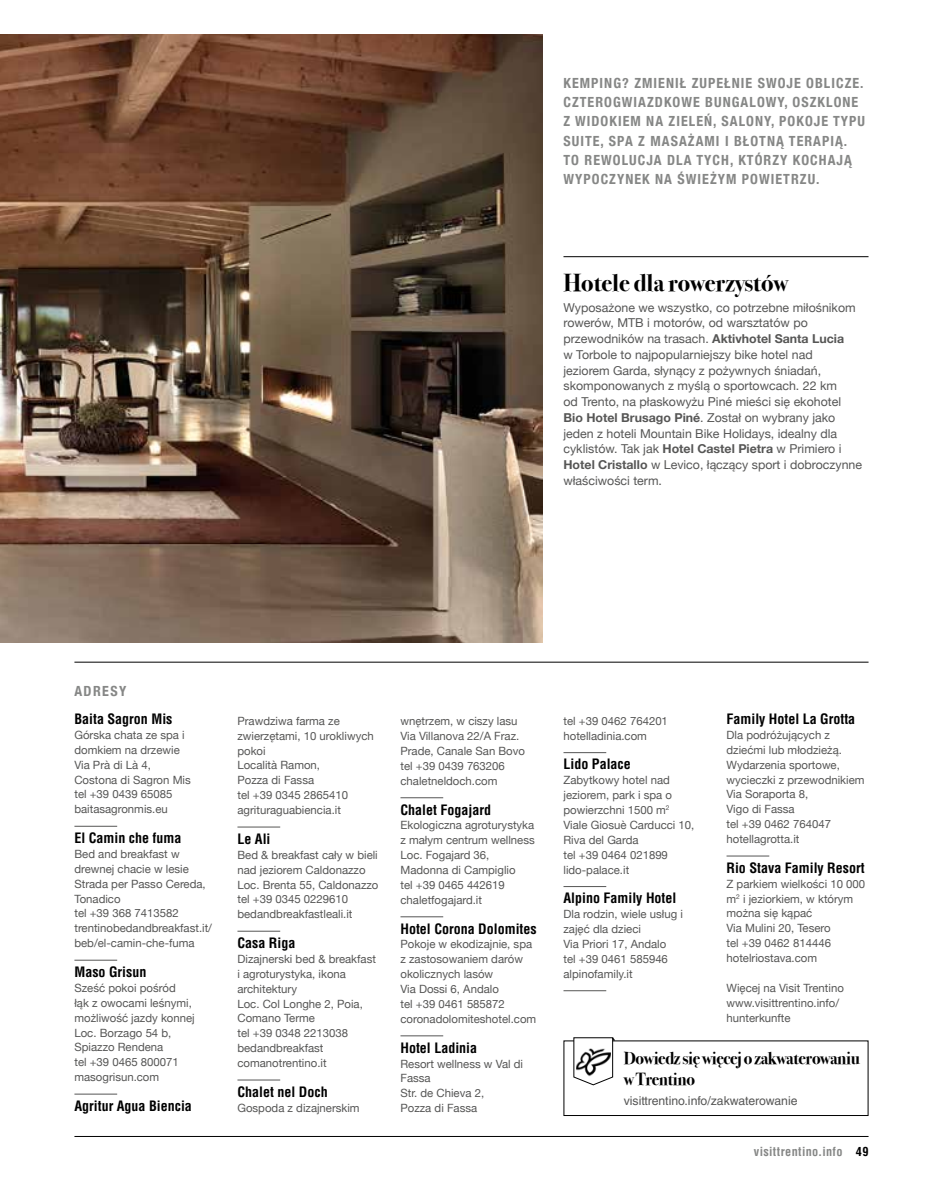
<style>
.page{position:relative;width:943px;height:1191px;background:#fff}
.page>*{position:absolute;margin:0;border:0;box-sizing:border-box;transform-origin:0 0}
.t1{font:700 24.5px "Bodoni Svty Two ITCTT";color:#000}
.t2{font:700 17.5px/21px "Bodoni Svty Two ITCTT";letter-spacing:-.02em;color:#000}
.t3{font:700 condensed 14px/19.2px "Helvetica Neue";letter-spacing:.075em;color:#868786}
.t4{font:700 condensed 14px "Helvetica LT Std";color:#000}
.t5{font:12.25px/15.8px "Helvetica Neue";color:#565655}
.t6{font:12.25px "Helvetica LT Std";color:#565655}
.t7{font:700 condensed 12.25px "Helvetica LT Std";letter-spacing:.03em;color:#868786}
.t8{font:11.38px/14.9px "Helvetica Neue";color:#565655}
.s1{font-weight:700}
.s2{color:#000}
</style>
<div class="page">
<hr style="left:74px;top:1136px;width:794px;height:1px;background:#000">
<img style="left:0;top:35px;width:542px;height:608px">
<hr style="left:74px;top:661px;width:794px;height:1px;background:#000">
<hr style="left:563px;top:256px;width:305px;height:1px;background:#000">
<hr style="left:74px;top:826px;width:43px;height:1px;background:#565655">
<hr style="left:74px;top:959px;width:43px;height:1px;background:#565655">
<hr style="left:74px;top:1093px;width:43px;height:1px;background:#565655">
<hr style="left:237px;top:826px;width:43px;height:1px;background:#565655">
<hr style="left:237px;top:930px;width:43px;height:1px;background:#565655">
<hr style="left:237px;top:1079px;width:43px;height:1px;background:#565655">
<hr style="left:400px;top:797px;width:43px;height:1px;background:#565655">
<hr style="left:400px;top:916px;width:43px;height:1px;background:#565655">
<hr style="left:400px;top:1035px;width:43px;height:1px;background:#565655">
<hr style="left:563px;top:752px;width:43px;height:1px;background:#565655">
<hr style="left:563px;top:886px;width:43px;height:1px;background:#565655">
<hr style="left:563px;top:990px;width:43px;height:1px;background:#565655">
<hr style="left:726px;top:855px;width:43px;height:1px;background:#565655">
<div style="left:563px;top:1040px;width:305px;height:76px;border:1px solid #000"></div>
<svg style="left:573px;top:1037px;width:42px;height:48px"></svg>
<p class="t3" style="left:563px;top:72px;width:303px">KEMPING? ZMIENIŁ ZUPEŁNIE SWOJE OBLICZE.<br>CZTEROGWIAZDKOWE BUNGALOWY, OSZKLONE Z WIDOKIEM NA ZIELEŃ, SALONY, POKOJE TYPU SUITE, SPA Z MASAŻAMI I BŁOTNĄ TERAPIĄ.<br>TO REWOLUCJA DLA TYCH, KTÓRZY KOCHAJĄ WYPOCZYNEK NA ŚWIEŻYM POWIETRZU.</p>
<h1 class="t1" style="left:563px;top:262px;width:226px">Hotele dla rowerzystów</h1>
<p class="t5" style="left:563px;top:300px;width:300px">Wyposażone we wszystko, co potrzebne miłośnikom rowerów, MTB i motorów, od warsztatów po przewodników na trasach. <span class="s1">Aktivhotel Santa Lucia<br></span>w Torbole to najpopularniejszy bike hotel nad<br>jeziorem Garda, słynący z pożywnych śniadań, skomponowanych z myślą o sportowcach. 22 km<br>od Trento, na płaskowyżu Piné mieści się ekohotel <span class="s1">Bio Hotel Brusago Piné</span>. Został on wybrany jako jeden z hoteli Mountain Bike Holidays, idealny dla cyklistów. Tak jak <span class="s1">Hotel Castel Pietra</span> w Primiero i <span class="s1">Hotel Cristallo</span> w Levico, łączący sport i dobroczynne właściwości term.</p>
<p class="t3" style="left:74px;top:680px;width:53px">ADRESY</p>
<p class="t4" style="left:74px;top:710px;width:100px">Baita Sagron Mis</p>
<p class="t8" style="left:74px;top:728px;width:118px">Górska chata ze spa i domkiem na drzewie<br>Via Prà di Là 4,<br>Costona di Sagron Mis tel +39 0439 65085 baitasagronmis.eu</p>
<p class="t4" style="left:74px;top:829px;width:108px">El Camin che fuma</p>
<p class="t8" style="left:74px;top:847px;width:139px">Bed and breakfast w drewnej chacie w lesie<br>Strada per Passo Cereda,<br>Tonadico<br>tel +39 368 7413582 trentinobedandbreakfast.it/ beb/el-camin-che-fuma</p>
<p class="t4" style="left:74px;top:963px;width:73px">Maso Grisun</p>
<p class="t8" style="left:74px;top:981px;width:122px">Sześć pokoi pośród<br>łąk z owocami leśnymi, możliwość jazdy konnej<br>Loc. Borzago 54 b,<br>Spiazzo Rendena<br>tel +39 0465 800071 masogrisun.com</p>
<p class="t4" style="left:74px;top:1097px;width:119px">Agritur Agua Biencia</p>
<p class="t8" style="left:237px;top:714px;width:138px">Prawdziwa farma ze zwierzętami, 10 urokliwych pokoi<br>Località Ramon,<br>Pozza di Fassa<br>tel +39 0345 2865410 agrituraguabiencia.it</p>
<p class="t4" style="left:237px;top:830px;width:35px">Le Ali</p>
<p class="t8" style="left:237px;top:848px;width:142px">Bed &amp; breakfast cały w bieli nad jeziorem Caldonazzo<br>Loc. Brenta 55, Caldonazzo tel +39 0345 0229610 bedandbreakfastleali.it</p>
<p class="t4" style="left:237px;top:934px;width:59px">Casa Riga</p>
<p class="t8" style="left:237px;top:952px;width:140px">Dizajnerski bed &amp; breakfast i agroturystyka, ikona architektury<br>Loc. Col Longhe 2, Poia,<br>Comano Terme<br>tel +39 0348 2213038 bedandbreakfast comanotrentino.it</p>
<p class="t4" style="left:237px;top:1083px;width:92px">Chalet nel Doch</p>
<p class="t8" style="left:237px;top:1100px;width:124px">Gospoda z dizajnerskim</p>
<p class="t8" style="left:400px;top:714px;width:126px">wnętrzem, w ciszy lasu<br>Via Villanova 22/A Fraz.<br>Prade, Canale San Bovo tel +39 0439 763206 chaletneldoch.com</p>
<p class="t4" style="left:400px;top:800px;width:92px">Chalet Fogajard</p>
<p class="t8" style="left:400px;top:818px;width:136px">Ekologiczna agroturystyka z małym centrum wellness<br>Loc. Fogajard 36,<br>Madonna di Campiglio<br>tel +39 0465 442619 chaletfogajard.it</p>
<p class="t4" style="left:400px;top:919px;width:138px">Hotel Corona Dolomites</p>
<p class="t8" style="left:400px;top:937px;width:137px">Pokoje w ekodizajnie, spa z zastosowaniem darów okolicznych lasów<br>Via Dossi 6, Andalo<br>tel +39 0461 585872 coronadolomiteshotel.com</p>
<p class="t4" style="left:400px;top:1038px;width:78px">Hotel Ladinia</p>
<p class="t8" style="left:400px;top:1056px;width:124px">Resort wellness w Val di<br>Fassa<br>Str. de Chieva 2,<br>Pozza di Fassa</p>
<p class="t4" style="left:726px;top:710px;width:130px">Family Hotel La Grotta</p>
<p class="t8" style="left:726px;top:728px;width:139px">Dla podróżujących z dziećmi lub młodzieżą.<br>Wydarzenia sportowe, wycieczki z przewodnikiem<br>Via Soraporta 8,<br>Vigo di Fassa<br>tel +39 0462 764047 hotellagrotta.it</p>
<p class="t4" style="left:726px;top:859px;width:140px">Rio Stava Family Resort</p>
<p class="t8" style="left:726px;top:877px;width:140px">Z parkiem wielkości 10 000 m<sup>2</sup> i jeziorkiem, w którym można się kąpać<br>Via Mulini 20, Tesero<br>tel +39 0462 814446 hotelriostava.com</p>
<p class="t8" style="left:726px;top:981px;width:119px">Więcej na Visit Trentino www.visittrentino.info/ hunterkunfte</p>
<h2 class="t2" style="left:623px;top:1046px;width:238px">Dowiedz się więcej o zakwaterowaniu w Trentino</h2>
<p class="t6" style="left:623px;top:1094px;width:175px">visittrentino.info/zakwaterowanie</p>
<p class="t8" style="left:563px;top:714px;width:106px">tel +39 0462 764201 hotelladinia.com</p>
<p class="t4" style="left:563px;top:755px;width:69px">Lido Palace</p>
<p class="t8" style="left:563px;top:773px;width:132px">Zabytkowy hotel nad jeziorem, park i spa o powierzchni 1500 m<sup>2<br></sup>Viale Giosuè Carducci 10,<br>Riva del Garda<br>tel +39 0464 021899 lido-palace.it</p>
<p class="t4" style="left:563px;top:889px;width:114px">Alpino Family Hotel</p>
<p class="t8" style="left:563px;top:907px;width:121px">Dla rodzin, wiele usług i zajęć dla dzieci<br>Via Priori 17, Andalo<br>tel +39 0461 585946 alpinofamily.it</p>
<p class="t7" style="left:753px;top:1144px;width:116px">visittrentino.info <span class="s2">49</span></p>
</div>
